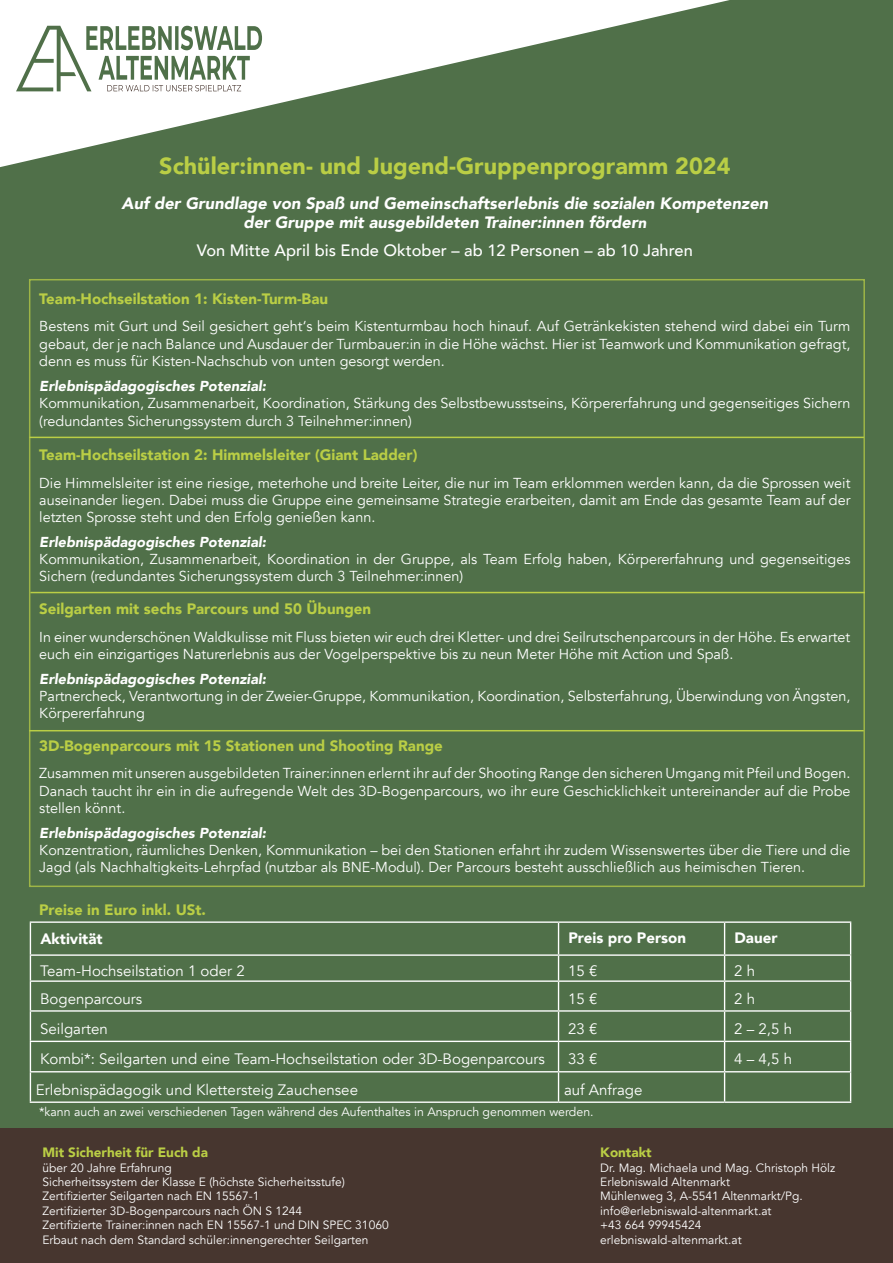
<style>
.page{position:relative;width:893px;height:1263px;background:#fff}
.page>*{position:absolute;margin:0;border:0;box-sizing:border-box;transform-origin:0 0}
.t1{font:900 23.25px "Avenir";color:#bace45}
.t2{font:italic 900 16.5px/19.8px "Avenir";color:#fff;text-align:center}
.t3{font:500 16.5px "Avenir";color:#fff}
.t4{font:15px "Avenir";color:#fff}
.t5{font:900 15px "Avenir";color:#bace45}
.t6{font:900 15px "Avenir";color:#fff}
.t7{font:14.4px/17.2px "Avenir";color:#fff}
.t8{font:italic 900 14.4px "Avenir";color:#fff}
.t9{font:900 13.5px "Avenir";color:#bace45}
.t10{font:12.3px "Avenir";color:#fff}
.t11{font:12px/14.4px "Avenir";color:#fff}
.s1{font-size:15px}
</style>
<div class="page">
<div style="left:0;top:0;width:893px;height:1128px;background:#507049"></div>
<div style="left:0;top:1128px;width:893px;height:135px;background:#47362f"></div>
<svg style="left:16px;top:26px;width:246px;height:65px"></svg>
<hr style="left:30px;top:921px;width:528px;height:2px;background:#fff">
<hr style="left:30px;top:923px;width:1px;height:31px;background:#fff">
<hr style="left:558px;top:921px;width:167px;height:2px;background:#fff">
<hr style="left:558px;top:923px;width:1px;height:31px;background:#fff">
<hr style="left:725px;top:921px;width:126px;height:2px;background:#fff">
<hr style="left:724px;top:923px;width:1px;height:31px;background:#fff">
<hr style="left:850px;top:923px;width:1px;height:31px;background:#fff">
<hr style="left:30px;top:954px;width:528px;height:2px;background:#fff">
<hr style="left:558px;top:954px;width:167px;height:2px;background:#fff">
<hr style="left:725px;top:954px;width:126px;height:2px;background:#fff">
<hr style="left:30px;top:980px;width:528px;height:2px;background:#fff">
<hr style="left:558px;top:980px;width:167px;height:2px;background:#fff">
<hr style="left:725px;top:980px;width:126px;height:2px;background:#fff">
<hr style="left:30px;top:1010px;width:528px;height:2px;background:#fff">
<hr style="left:558px;top:1010px;width:167px;height:2px;background:#fff">
<hr style="left:725px;top:1010px;width:126px;height:2px;background:#fff">
<hr style="left:30px;top:1041px;width:528px;height:1px;background:#fff">
<hr style="left:558px;top:1041px;width:167px;height:1px;background:#fff">
<hr style="left:725px;top:1041px;width:126px;height:1px;background:#fff">
<hr style="left:30px;top:1071px;width:528px;height:1px;background:#fff">
<svg style="left:30px;top:956px;width:1px;height:145px"></svg>
<hr style="left:558px;top:1071px;width:167px;height:1px;background:#fff">
<svg style="left:558px;top:956px;width:1px;height:145px"></svg>
<hr style="left:725px;top:1071px;width:126px;height:1px;background:#fff">
<svg style="left:724px;top:956px;width:1px;height:145px"></svg>
<svg style="left:850px;top:956px;width:1px;height:145px"></svg>
<hr style="left:30px;top:1101px;width:528px;height:2px;background:#fff">
<hr style="left:558px;top:1101px;width:167px;height:2px;background:#fff">
<hr style="left:725px;top:1101px;width:126px;height:2px;background:#fff">
<hr style="left:29px;top:437px;width:835px;height:1px;background:#bace45">
<hr style="left:30px;top:592px;width:835px;height:1px;background:#bace45">
<hr style="left:29px;top:730px;width:835px;height:1px;background:#bace45">
<h1 class="t1" style="left:159px;top:146px;width:573px">Schüler:innen- und Jugend-Gruppenprogramm 2024</h1>
<p class="t2" style="left:121px;top:193px;width:648px">Auf der Grundlage von Spaß und Gemeinschaftserlebnis die sozialen Kompetenzen der Gruppe mit ausgebildeten Trainer:innen förder<span class="s1">n</span></p>
<p class="t3" style="left:197px;top:236px;width:497px">Von Mitte April bis Ende Oktober – ab 12 Personen – ab 10 Jahren</p>
<p class="t5" style="left:39px;top:286px;width:290px">Team-Hochseilstation 1: Kisten-Turm-Bau</p>
<p class="t7" style="left:39px;top:318px;width:813px;text-align:justify">Bestens mit Gurt und Seil gesichert geht‘s beim Kistenturmbau hoch hinauf. Auf Getränkekisten stehend wird dabei ein Turm gebaut, der je nach Balance und Ausdauer der Turmbauer:in in die Höhe wächst. Hier ist Teamwork und Kommunikation gefragt, denn es muss für Kisten-Nachschub von unten gesorgt werden.</p>
<p class="t8" style="left:39px;top:374px;width:228px">Erlebnispädagogisches Potenzial:</p>
<p class="t7" style="left:39px;top:394px;width:813px;line-height:18.1px">Kommunikation, Zusammenarbeit, Koordination, Stärkung des Selbstbewusstseins, Körpererfahrung und gegenseitiges Sichern (redundantes Sicherungssystem durch 3 Teilnehmer:innen)</p>
<p class="t5" style="left:39px;top:442px;width:380px">Team-Hochseilstation 2: Himmelsleiter (Giant Ladder)</p>
<p class="t7" style="left:39px;top:474px;width:813px;text-align:justify">Die Himmelsleiter ist eine riesige, meterhohe und breite Leiter, die nur im Team erklommen werden kann, da die Sprossen weit auseinander liegen. Dabei muss die Gruppe eine gemeinsame Strategie erarbeiten, damit am Ende das gesamte Team auf der letzten Sprosse steht und den Erfolg genießen kann.</p>
<p class="t8" style="left:39px;top:530px;width:228px">Erlebnispädagogisches Potenzial:</p>
<p class="t7" style="left:39px;top:551px;width:813px">Kommunikation, Zusammenarbeit, Koordination in der Gruppe, als Team Erfolg haben, Körpererfahrung und gegenseitiges<br>Sichern (redundantes Sicherungssystem durch 3 Teilnehmer:innen)</p>
<p class="t5" style="left:39px;top:596px;width:333px">Seilgarten mit sechs Parcours und 50 Übungen</p>
<p class="t7" style="left:39px;top:628px;width:812px">In einer wunderschönen Waldkulisse mit Fluss bieten wir euch drei Kletter- und drei Seilrutschenparcours in der Höhe. Es erwartet euch ein einzigartiges Naturerlebnis aus der Vogelperspektive bis zu neun Meter Höhe mit Action und Spaß.</p>
<p class="t8" style="left:39px;top:667px;width:228px">Erlebnispädagogisches Potenzial:</p>
<p class="t7" style="left:39px;top:687px;width:813px">Partnercheck, Verantwortung in der Zweier-Gruppe, Kommunikation, Koordination, Selbsterfahrung, Überwindung von Ängsten,<br>Körpererfahrung</p>
<p class="t5" style="left:39px;top:733px;width:405px">3D-Bogenparcours mit 15 Stationen und Shooting Range</p>
<p class="t7" style="left:39px;top:765px;width:813px;text-align:justify">Zusammen mit unseren ausgebildeten Trainer:innen erlernt ihr auf der Shooting Range den sicheren Umgang mit Pfeil und Bogen.<br>Danach taucht ihr ein in die aufregende Welt des 3D-Bogenparcours, wo ihr eure Geschicklichkeit untereinander auf die Probe stellen könnt.</p>
<p class="t8" style="left:39px;top:821px;width:228px">Erlebnispädagogisches Potenzial:</p>
<p class="t7" style="left:39px;top:841px;width:813px">Konzentration, räumliches Denken, Kommunikation – bei den Stationen erfahrt ihr zudem Wissenswertes über die Tiere und die<br>Jagd (als Nachhaltigkeits-Lehrpfad (nutzbar als BNE-Modul). Der Parcours besteht ausschließlich aus heimischen Tieren.</p>
<p class="t5" style="left:39px;top:897px;width:168px">Preise in Euro inkl. USt.</p>
<p class="t6" style="left:40px;top:926px;width:64px">Aktivität</p>
<p class="t6" style="left:568px;top:925px;width:119px">Preis pro Person</p>
<p class="t6" style="left:734px;top:925px;width:44px">Dauer</p>
<p class="t4" style="left:40px;top:961px;width:206px">Team-Hochseilstation 1 oder 2</p>
<p class="t4" style="left:568px;top:961px;width:31px">15 €</p>
<p class="t4" style="left:734px;top:961px;width:22px">2 h</p>
<p class="t4" style="left:40px;top:989px;width:104px">Bogenparcours</p>
<p class="t4" style="left:568px;top:989px;width:31px">15 €</p>
<p class="t4" style="left:734px;top:989px;width:22px">2 h</p>
<p class="t4" style="left:40px;top:1019px;width:69px">Seilgarten</p>
<p class="t4" style="left:568px;top:1019px;width:31px">23 €</p>
<p class="t4" style="left:734px;top:1019px;width:59px">2 – 2,5 h</p>
<p class="t4" style="left:40px;top:1050px;width:506px">Kombi*: Seilgarten und eine Team-Hochseilstation oder 3D-Bogenparcours</p>
<p class="t4" style="left:568px;top:1050px;width:31px">33 €</p>
<p class="t4" style="left:734px;top:1050px;width:59px">4 – 4,5 h</p>
<p class="t4" style="left:36px;top:1080px;width:324px">Erlebnispädagogik und Klettersteig Zauchensee</p>
<p class="t4" style="left:564px;top:1080px;width:80px">auf Anfrage</p>
<p class="t10" style="left:39px;top:1104px;width:556px">*kann auch an zwei verschiedenen Tagen während des Aufenthaltes in Anspruch genommen werden.</p>
<p class="t9" style="left:43px;top:1141px;width:167px">Mit Sicherheit für Euch da</p>
<p class="t11" style="left:43px;top:1160px;width:348px">über 20 Jahre Erfahrung<br>Sicherheitssystem der Klasse E (höchste Sicherheitsstufe)<br>Zertifizierter Seilgarten nach EN 15567-1<br>Zertifizierter 3D-Bogenparcours nach ÖN S 1244<br>Zertifizierte Trainer:innen nach EN 15567-1 und DIN SPEC 31060<br>Erbaut nach dem Standard schüler:innengerechter Seilgarten</p>
<p class="t9" style="left:600px;top:1141px;width:53px">Kontakt</p>
<p class="t11" style="left:600px;top:1160px;width:236px">Dr. Mag. Michaela und Mag. Christoph Hölz<br>Erlebniswald Altenmarkt<br>Mühlenweg 3, A-5541 Altenmarkt/Pg. info@erlebniswald-altenmarkt.at<br>+43 664 99945424 erlebniswald-altenmarkt.at</p>
</div>
